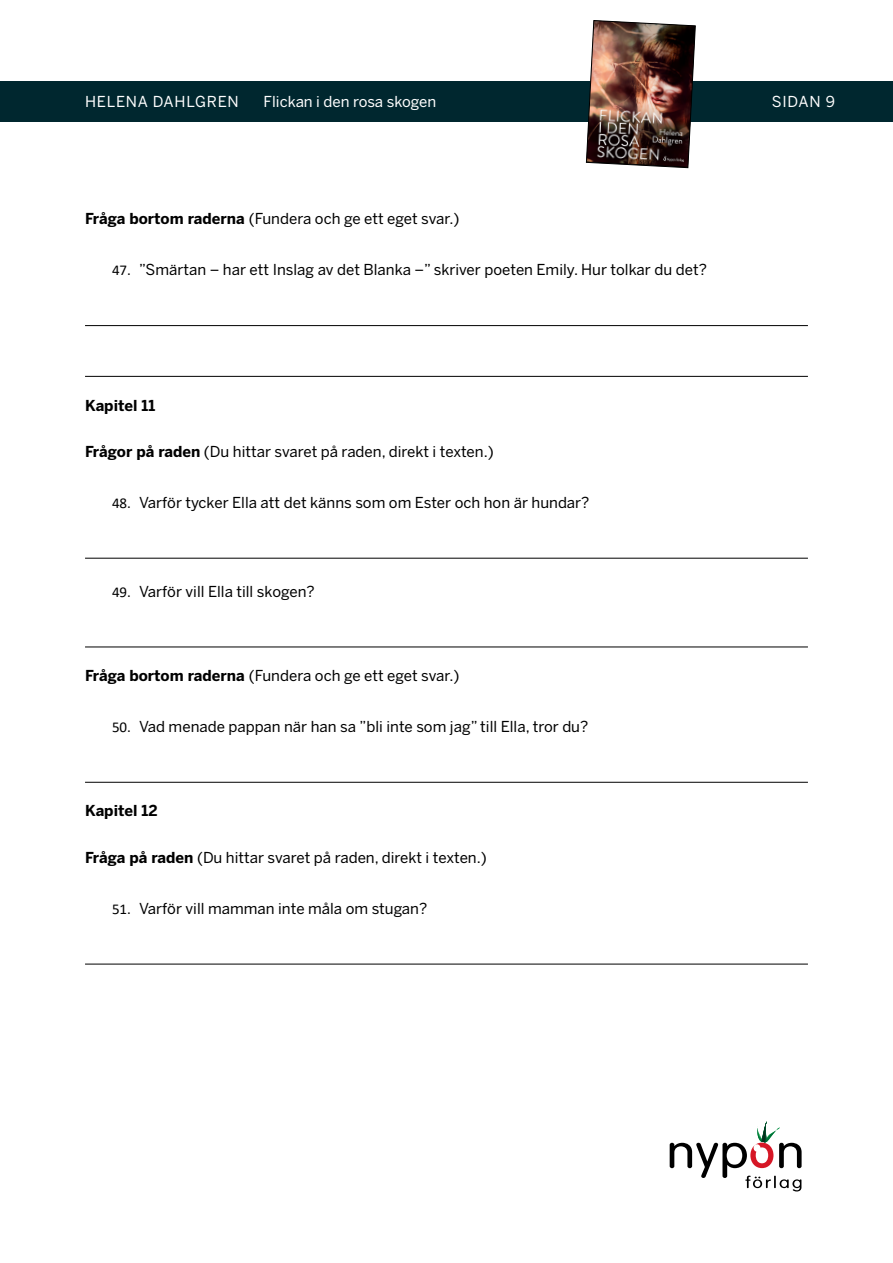
<style>
.page{position:relative;width:893px;height:1263px;background:#fff}
.page>*{position:absolute;margin:0;border:0;box-sizing:border-box;transform-origin:0 0}
.t1{font:15px "Benton Sans";color:#000}
.t2{font:15px "Benton Sans";letter-spacing:.005em;color:#fff}
.t3{font:700 15px "Benton Sans";color:#000}
.t4{font:15px "Benton Sans";letter-spacing:.05em;color:#fff}
.s1{font-weight:700}
.s2{font-family:"Calibri"}
</style>
<div class="page">
<div style="left:0;top:81px;width:893px;height:40px;background:#00272f"></div>
<svg style="left:670px;top:1121px;width:132px;height:70px"></svg>
<img style="left:586px;top:20px;width:110px;height:148px">
<hr style="left:85px;top:325px;width:723px;height:1px;background:#000">
<hr style="left:85px;top:376px;width:723px;height:1px;background:#000">
<hr style="left:85px;top:558px;width:723px;height:1px;background:#000">
<hr style="left:85px;top:647px;width:723px;height:1px;background:#000">
<hr style="left:85px;top:782px;width:723px;height:1px;background:#000">
<hr style="left:85px;top:964px;width:723px;height:1px;background:#000">
<p class="t4" style="left:85px;top:93px;width:155px">HELENA DAHLGREN</p>
<p class="t2" style="left:264px;top:93px;width:174px">Flickan i den rosa skogen</p>
<p class="t2" style="left:772px;top:93px;width:65px">SIDAN 9</p>
<p class="t1" style="left:85px;top:210px;width:376px"><span class="s1">Fråga bortom raderna</span> (Fundera och ge ett eget svar.)</p>
<p class="t1" style="left:112px;top:261px;width:596px"><span class="s2">47.</span> ”Smärtan – har ett Inslag av det Blanka –” skriver poeten Emily. Hur tolkar du det?</p>
<p class="t3" style="left:85px;top:396px;width:72px">Kapitel 11</p>
<p class="t1" style="left:85px;top:443px;width:410px"><span class="s1">Frågor på raden</span> (Du hittar svaret på raden, direkt i texten.)</p>
<p class="t1" style="left:112px;top:494px;width:479px"><span class="s2">48.</span> Varför tycker Ella att det känns som om Ester och hon är hundar?</p>
<p class="t1" style="left:112px;top:582px;width:204px"><span class="s2">49.</span> Varför vill Ella till skogen?</p>
<p class="t1" style="left:85px;top:667px;width:376px"><span class="s1">Fråga bortom raderna</span> (Fundera och ge ett eget svar.)</p>
<p class="t1" style="left:112px;top:718px;width:478px"><span class="s2">50.</span> Vad menade pappan när han sa ”bli inte som jag” till Ella, tror du?</p>
<p class="t3" style="left:85px;top:802px;width:74px">Kapitel 12</p>
<p class="t1" style="left:85px;top:849px;width:403px"><span class="s1">Fråga på raden</span> (Du hittar svaret på raden, direkt i texten.)</p>
<p class="t1" style="left:112px;top:899px;width:317px"><span class="s2">51.</span> Varför vill mamman inte måla om stugan?</p>
</div>
